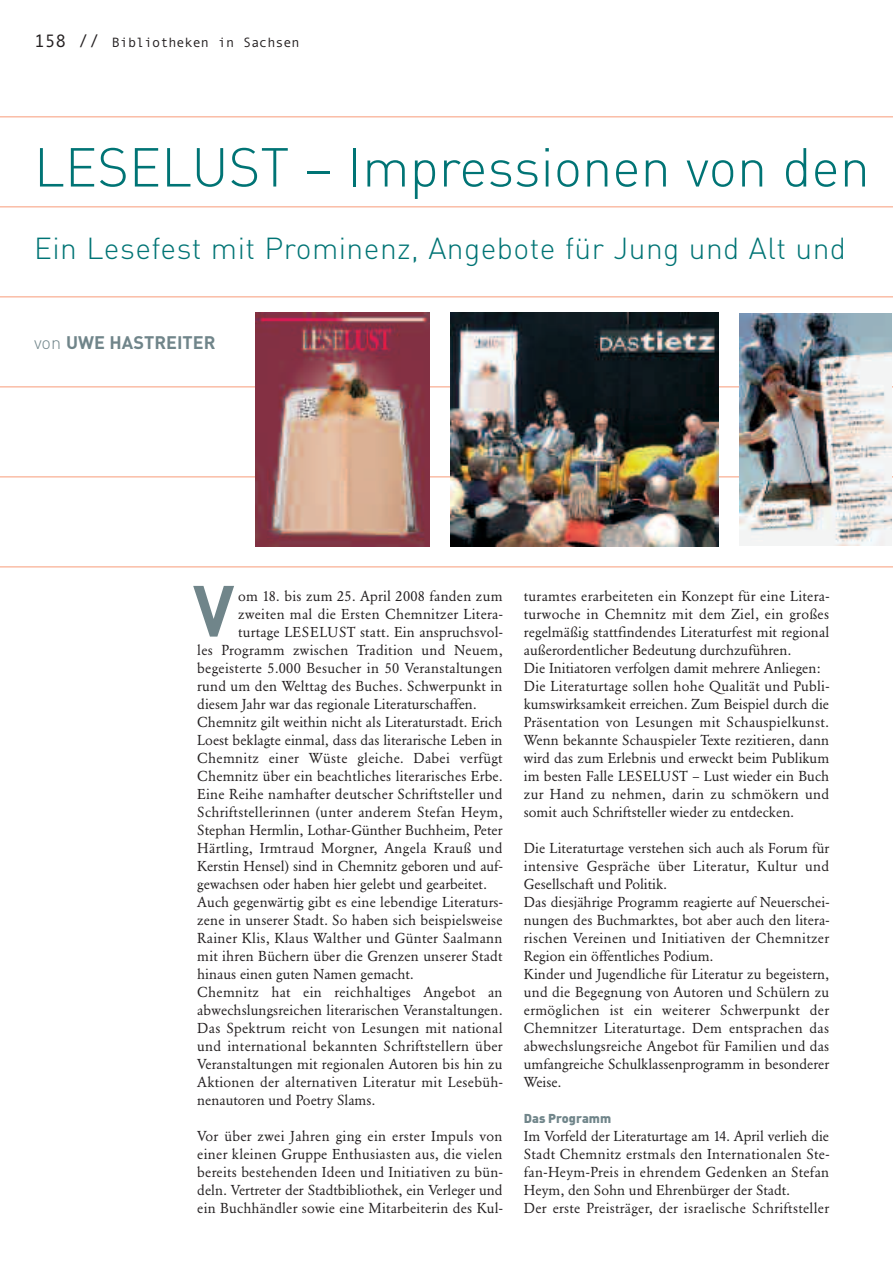
<style>
.page{position:relative;width:893px;height:1263px;background:#fff}
.page>*{position:absolute;margin:0;border:0;box-sizing:border-box;transform-origin:0 0}
.t1{font:700 71.25px "DIN";color:#70858a}
.t2{font:300 54px "DIN";color:#007475}
.t3{font:300 30px "DIN";letter-spacing:.015em;color:#007475}
.t4{font:700 18px "DIN";color:#70858a}
.t5{font:14.25px/18px "Garamond BQ";letter-spacing:.01em;color:#231f20}
.t6{font:13.5px "Andale Mono";color:#231f20}
.t7{font:900 12.75px "DIN";color:#70858a}
.s1{font-size:18px}
.s2{font-weight:300}
</style>
<div class="page">
<hr style="left:0;top:566px;width:893px;height:2px;background:#fabda6">
<hr style="left:0;top:116px;width:893px;height:2px;background:#fabda6">
<hr style="left:0;top:206px;width:893px;height:2px;background:#fabda6">
<hr style="left:0;top:296px;width:893px;height:2px;background:#fabda6">
<hr style="left:0;top:386px;width:893px;height:2px;background:#fabda6">
<hr style="left:0;top:476px;width:893px;height:2px;background:#fabda6">
<img style="left:740px;top:313px;width:152px;height:232px">
<img style="left:255px;top:313px;width:174px;height:234px">
<img style="left:451px;top:313px;width:268px;height:234px">
<p class="t6" style="left:34px;top:34px;width:267px"><span class="s1">158 //</span> Bibliotheken in Sachsen</p>
<h2 class="t2" style="left:34px;top:148px;width:837px">LESELUST – Impressionen von den</h2>
<h3 class="t3" style="left:34px;top:237px;width:814px">Ein Lesefest mit Prominenz, Angebote für Jung und Alt und</h3>
<p class="t4" style="left:34px;top:336px;width:183px"><span class="s2">von</span> UWE HASTREITER</p>
<h1 class="t1" style="left:193px;top:586px;width:43px">V</h1>
<p class="t5" style="left:238px;top:587px;width:266px">om 18. bis zum 25. April 2008 fanden zum</p>
<p class="t5" style="left:238px;top:605px;width:266px">zweiten mal die Ersten Chemnitzer Litera-</p>
<p class="t5" style="left:238px;top:623px;width:266px">turtage LESELUST statt. Ein anspruchsvol-</p>
<p class="t5" style="left:197px;top:641px;width:307px">les Programm zwischen Tradition und Neuem,</p>
<p class="t5" style="left:197px;top:659px;width:307px">begeisterte 5.000 Besucher in 50 Veranstaltungen</p>
<p class="t5" style="left:197px;top:677px;width:307px">rund um den Welttag des Buches. Schwerpunkt in</p>
<p class="t5" style="left:197px;top:695px;width:281px">diesem Jahr war das regionale Literaturschaffen.</p>
<p class="t5" style="left:197px;top:713px;width:307px">Chemnitz gilt weithin nicht als Literaturstadt. Erich</p>
<p class="t5" style="left:197px;top:731px;width:307px">Loest beklagte einmal, dass das literarische Leben in</p>
<p class="t5" style="left:197px;top:749px;width:307px">Chemnitz einer Wüste gleiche. Dabei verfügt</p>
<p class="t5" style="left:197px;top:767px;width:307px">Chemnitz über ein beachtliches literarisches Erbe.</p>
<p class="t5" style="left:197px;top:785px;width:307px">Eine Reihe namhafter deutscher Schriftsteller und</p>
<p class="t5" style="left:197px;top:803px;width:307px">Schriftstellerinnen (unter anderem Stefan Heym,</p>
<p class="t5" style="left:197px;top:821px;width:307px">Stephan Hermlin, Lothar-Günther Buchheim, Peter</p>
<p class="t5" style="left:197px;top:839px;width:307px">Härtling, Irmtraud Morgner, Angela Krauß und</p>
<p class="t5" style="left:197px;top:857px;width:307px">Kerstin Hensel) sind in Chemnitz geboren und auf-</p>
<p class="t5" style="left:197px;top:875px;width:291px">gewachsen oder haben hier gelebt und gearbeitet.</p>
<p class="t5" style="left:197px;top:893px;width:307px">Auch gegenwärtig gibt es eine lebendige Literaturs-</p>
<p class="t5" style="left:197px;top:911px;width:307px">zene in unserer Stadt. So haben sich beispielsweise</p>
<p class="t5" style="left:197px;top:929px;width:307px">Rainer Klis, Klaus Walther und Günter Saalmann</p>
<p class="t5" style="left:197px;top:947px;width:307px">mit ihren Büchern über die Grenzen unserer Stadt</p>
<p class="t5" style="left:197px;top:965px;width:218px">hinaus einen guten Namen gemacht.</p>
<p class="t5" style="left:197px;top:983px;width:307px">Chemnitz hat ein reichhaltiges Angebot an</p>
<p class="t5" style="left:197px;top:1001px;width:307px">abwechslungsreichen literarischen Veranstaltungen.</p>
<p class="t5" style="left:197px;top:1019px;width:307px">Das Spektrum reicht von Lesungen mit national</p>
<p class="t5" style="left:197px;top:1037px;width:307px">und international bekannten Schriftstellern über</p>
<p class="t5" style="left:197px;top:1055px;width:307px">Veranstaltungen mit regionalen Autoren bis hin zu</p>
<p class="t5" style="left:197px;top:1073px;width:307px">Aktionen der alternativen Literatur mit Lesebüh-</p>
<p class="t5" style="left:197px;top:1091px;width:180px">nenautoren und Poetry Slams.</p>
<p class="t5" style="left:197px;top:1127px;width:307px;text-align:justify">Vor über zwei Jahren ging ein erster Impuls von einer kleinen Gruppe Enthusiasten aus, die vielen bereits bestehenden Ideen und Initiativen zu bün&shy;deln. Vertreter der Stadtbibliothek, ein Verleger und ein Buchhändler sowie eine Mitarbeiterin des Kul-</p>
<p class="t5" style="left:524px;top:587px;width:307px">turamtes erarbeiteten ein Konzept für eine Litera&shy;turwoche in Chemnitz mit dem Ziel, ein großes regelmäßig stattfindendes Literaturfest mit regional außerordentlicher Bedeutung durchzuführen.<br>Die Initiatoren verfolgen damit mehrere Anliegen:<br>Die Literaturtage sollen hohe Qualität und Publi&shy;kumswirksamkeit erreichen. Zum Beispiel durch die Präsentation von Lesungen mit Schauspielkunst.<br>Wenn bekannte Schauspieler Texte rezitieren, dann wird das zum Erlebnis und erweckt beim Publikum im besten Falle LESELUST – Lust wieder ein Buch zur Hand zu nehmen, darin zu schmökern und somit auch Schriftsteller wieder zu entdecken.</p>
<p class="t5" style="left:524px;top:839px;width:307px">Die Literaturtage verstehen sich auch als Forum für intensive Gespräche über Literatur, Kultur und Gesellschaft und Politik.<br>Das diesjährige Programm reagierte auf Neuerschei&shy;nungen des Buchmarktes, bot aber auch den litera&shy;rischen Vereinen und Initiativen der Chemnitzer Region ein öffentliches Podium.<br>Kinder und Jugendliche für Literatur zu begeistern, und die Begegnung von Autoren und Schülern zu ermöglichen ist ein weiterer Schwerpunkt der Chemnitzer Literaturtage. Dem entsprachen das abwechslungsreiche Angebot für Familien und das umfangreiche Schulklassenprogramm in besonderer Weise.</p>
<p class="t7" style="left:524px;top:1113px;width:89px">Das Programm</p>
<p class="t5" style="left:524px;top:1127px;width:307px">Im Vorfeld der Literaturtage am 14. April verlieh die Stadt Chemnitz erstmals den Internationalen Ste&shy;fan-Heym-Preis in ehrendem Gedenken an Stefan Heym, den Sohn und Ehrenbürger der Stadt.<br>Der erste Preisträger, der israelische Schriftsteller</p>
</div>
